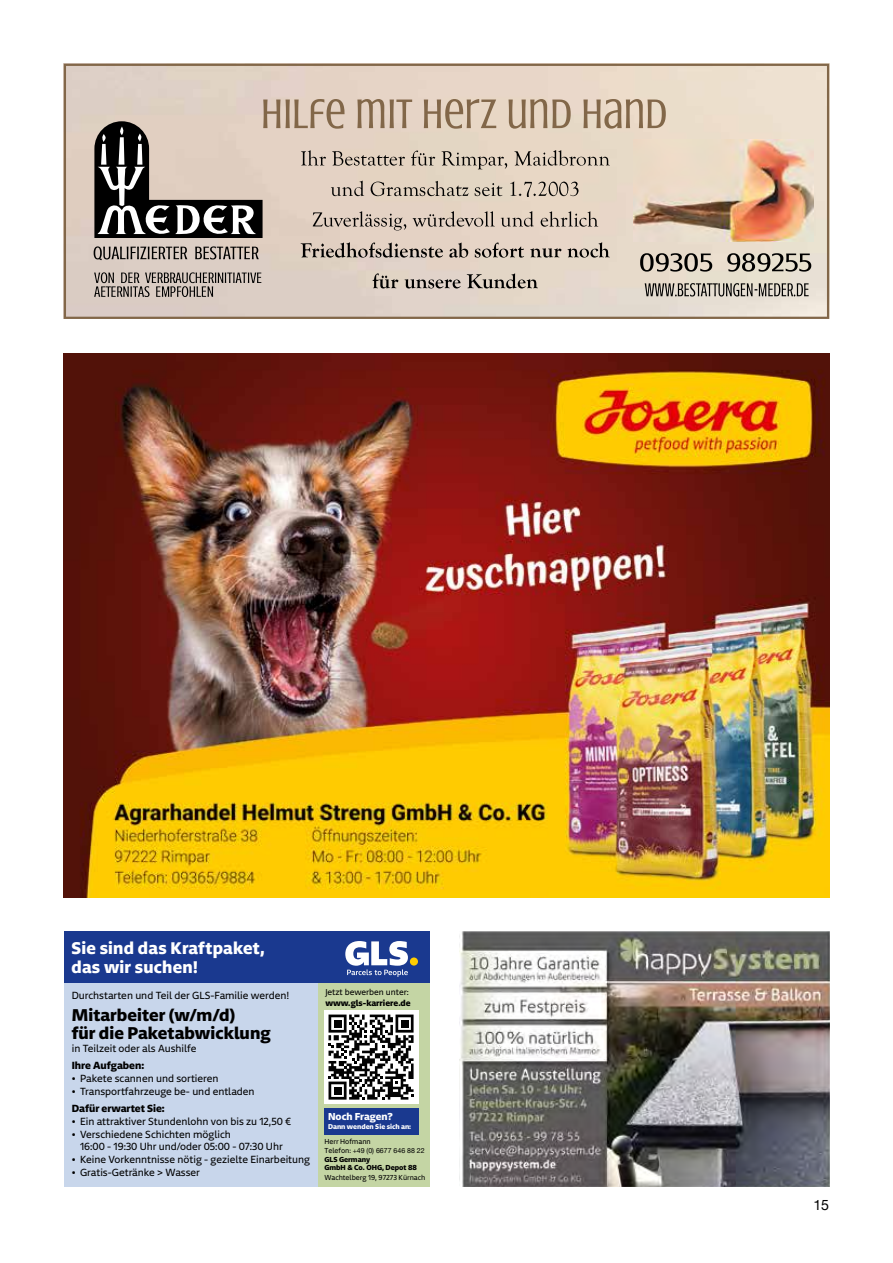
<style>
.page{position:relative;width:893px;height:1263px;background:#fff}
.page>*{position:absolute;margin:0;border:0;box-sizing:border-box;transform-origin:0 0}
.t1{font:700 16.5px/18px "Newson";letter-spacing:.005em;color:#000}
.t2{font:700 16.35px/18.5px "Newson GLSDTP";letter-spacing:.015em;color:#fff}
.t3{font:14.25px "Helvetica Neue";color:#000}
.t4{font:10.05px/12.8px "Newson";color:#000}
.t5{font:700 10.05px "Newson";color:#000}
.t6{font:700 9.75px "Newson";color:#fff}
.t7{font:8.25px "Newson";color:#000}
.t8{font:700 8.25px "Newson";color:#000}
.t9{font:7.05px "Newson";color:#000}
.t10{font:700 7.05px/8.4px "Newson";color:#000}
.t11{font:7.05px "Helvetica Neue";color:#000}
.t12{font:700 6.75px "Newson";color:#fff}
.s1{font-family:"Newson"}
</style>
<div class="page">
<img style="left:459px;top:931px;width:370px;height:255px">
<div style="left:318px;top:982px;width:111px;height:204px;background:#c4d5a4"></div>
<div style="left:64px;top:932px;width:254px;height:254px;background:#c8d6eb"></div>
<div style="left:64px;top:931px;width:365px;height:51px;background:#1a398f"></div>
<div style="left:410px;top:957px;width:8px;height:8px;background:#ffcd00;border-radius:50%"></div>
<svg style="left:345px;top:941px;width:63px;height:36px"></svg>
<div style="left:324px;top:1108px;width:94px;height:26px;background:#1a398f"></div>
<div style="left:324px;top:1010px;width:94px;height:93px;background:#fff"></div>
<svg style="left:328px;top:1014px;width:86px;height:85px"></svg>
<div style="left:334px;top:1020px;width:7px;height:7px;background:#020202"></div>
<div style="left:401px;top:1020px;width:7px;height:7px;background:#020202"></div>
<div style="left:334px;top:1087px;width:7px;height:7px;background:#020202"></div>
<svg style="left:64px;top:64px;width:765px;height:255px;background:#cdbdae"></svg>
<img style="left:64px;top:353px;width:765px;height:544px">
<h2 class="t2" style="left:71px;top:936px;width:195px">Sie sind das Kraftpaket, das wir suchen!</h2>
<p class="t4" style="left:72px;top:987px;width:219px">Durchstarten und Teil der GLS-Familie werden!</p>
<h1 class="t1" style="left:72px;top:1004px;width:200px">Mitarbeiter (w/m/d)<br>für die Paketabwicklung</h1>
<p class="t4" style="left:72px;top:1041px;width:126px">in Teilzeit oder als Aushilfe</p>
<p class="t5" style="left:72px;top:1056px;width:74px">Ihre Aufgaben:</p>
<p class="t4" style="left:72px;top:1071px;width:148px">• Pakete scannen und sortieren</p>
<p class="t4" style="left:72px;top:1083px;width:184px">• Transportfahrzeuge be- und entladen</p>
<p class="t5" style="left:72px;top:1099px;width:94px">Dafür erwartet Sie:</p>
<p class="t4" style="left:72px;top:1113px;width:221px">• Ein attraktiver Stundenlohn von bis zu 12,50 €</p>
<p class="t4" style="left:80px;top:1126px;width:204px;text-indent:-8px">• Verschiedene Schichten möglich<br>16:00 - 19:30 Uhr und/oder 05:00 - 07:30 Uhr</p>
<p class="t4" style="left:72px;top:1152px;width:240px">• Keine Vorkenntnisse nötig - gezielte Einarbeitung</p>
<p class="t4" style="left:72px;top:1164px;width:130px">• Gratis-Getränke &gt; Wasser</p>
<p class="t7" style="left:325px;top:984px;width:85px">Jetzt bewerben unter:</p>
<p class="t8" style="left:325px;top:995px;width:87px">www.gls-karriere.de</p>
<p class="t6" style="left:328px;top:1107px;width:66px">Noch Fragen?</p>
<p class="t12" style="left:328px;top:1120px;width:85px">Dann wenden Sie sich an:</p>
<p class="t9" style="left:324px;top:1135px;width:48px">Herr Hofmann</p>
<p class="t11" style="left:324px;top:1145px;width:102px"><span class="s1">Telefon:</span> +49 (0) 6677 646 88 22</p>
<p class="t10" style="left:324px;top:1154px;width:94px">GLS Germany<br>GmbH &amp; Co. OHG, Depot 88</p>
<p class="t9" style="left:324px;top:1171px;width:102px">Wachtelberg 19, 97273 Kürnach</p>
<h3 class="t3" style="left:813px;top:1194px;width:17px">15</h3>
</div>
